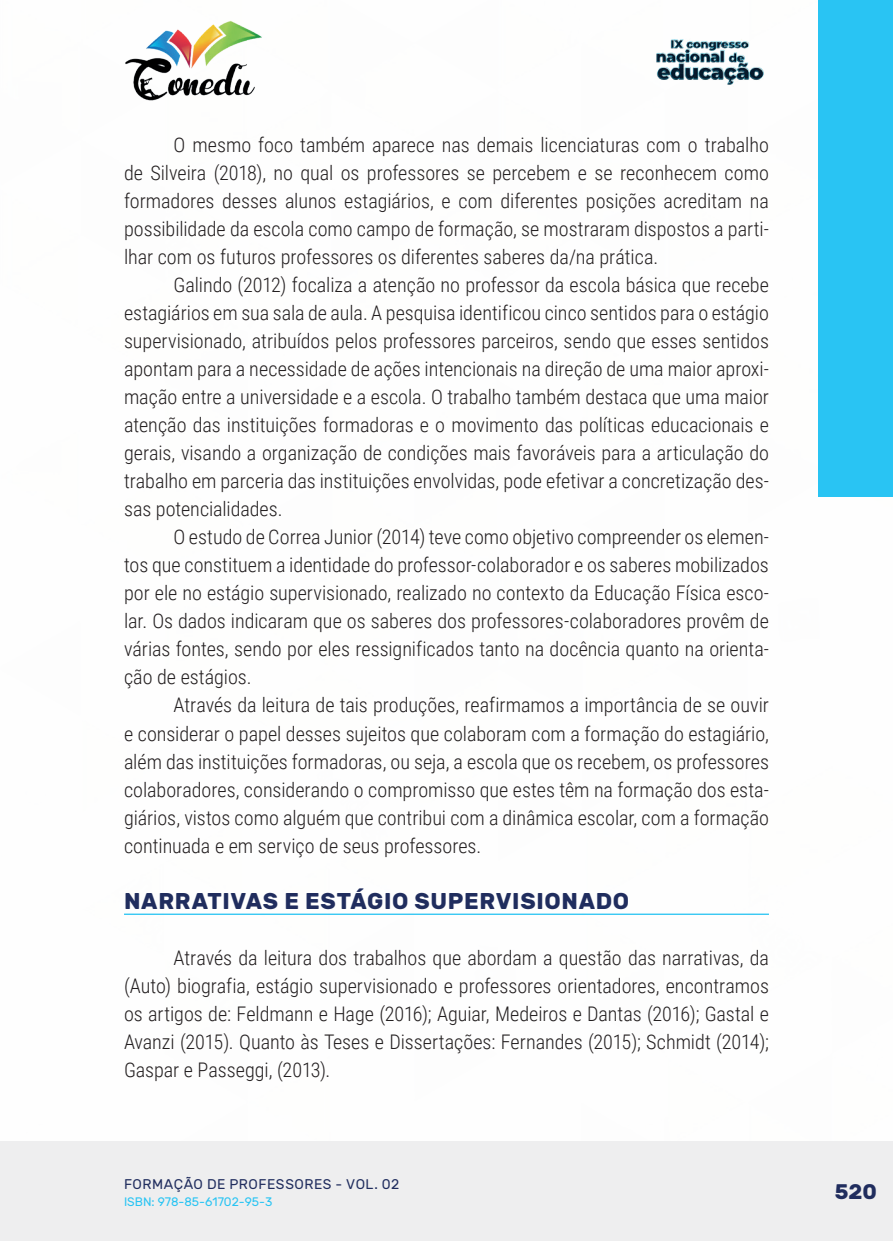
<style>
.page{position:relative;width:893px;height:1241px;background:#fff}
.page>*{position:absolute;margin:0;border:0;box-sizing:border-box;transform-origin:0 0}
._10_SUBTITULO{font:700 22.75px "Rubik";letter-spacing:.03em;color:#202d5e}
.t1{font:700 21px "Rubik";color:#202d5e}
._9_CORPO{font:300 20.12px/28px "Roboto Condensed";color:#231f20;text-align:justify}
.t2{font:14px "Rubik";letter-spacing:.035em;color:#202d5e}
.t3{font:12.25px "Rubik";color:#29c4f3}
</style>
<div class="page">
<div style="left:0;top:1141px;width:893px;height:99px;background:#eeeeef"></div>
<div style="left:819px;top:0;width:74px;height:496px;background:#29c4f3"></div>
<img style="left:125px;top:20px;width:137px;height:81px">
<img style="left:656px;top:39px;width:108px;height:46px">
<hr style="left:124px;top:913px;width:645px;height:1px;background:#29c4f3">
<p class="_9_CORPO" style="left:124px;top:130px;width:646px;text-indent:50px">O mesmo foco também aparece nas demais licenciaturas com o trabalho de Silveira (2018), no qual os professores se percebem e se reconhecem como formadores desses alunos estagiários, e com diferentes posições acreditam na possibilidade da escola como campo de formação, se mostraram dispostos a parti&shy;lhar com os futuros professores os diferentes saberes da/na prática.</p>
<p class="_9_CORPO" style="left:124px;top:270px;width:646px;text-indent:50px">Galindo (2012) focaliza a atenção no professor da escola básica que recebe estagiários em sua sala de aula. A pesquisa identificou cinco sentidos para o estágio supervisionado, atribuídos pelos professores parceiros, sendo que esses sentidos apontam para a necessidade de ações intencionais na direção de uma maior aproxi&shy;mação entre a universidade e a escola. O trabalho também destaca que uma maior atenção das instituições formadoras e o movimento das políticas educacionais e gerais, visando a organização de condições mais favoráveis para a articulação do trabalho em parceria das instituições envolvidas, pode efetivar a concretização des&shy;sas potencialidades.</p>
<p class="_9_CORPO" style="left:124px;top:522px;width:646px;text-indent:50px">O estudo de Correa Junior (2014) teve como objetivo compreender os elemen&shy;tos que constituem a identidade do professor-colaborador e os saberes mobilizados por ele no estágio supervisionado, realizado no contexto da Educação Física esco&shy;lar. Os dados indicaram que os saberes dos professores-colaboradores provêm de várias fontes, sendo por eles ressignificados tanto na docência quanto na orienta&shy;ção de estágios.</p>
<p class="_9_CORPO" style="left:124px;top:690px;width:646px;text-indent:50px">Através da leitura de tais produções, reafirmamos a importância de se ouvir e considerar o papel desses sujeitos que colaboram com a formação do estagiário, além das instituições formadoras, ou seja, a escola que os recebem, os professores colaboradores, considerando o compromisso que estes têm na formação dos esta&shy;giários, vistos como alguém que contribui com a dinâmica escolar, com a formação continuada e em serviço de seus professores.</p>
<p class="_10_SUBTITULO" style="left:124px;top:887px;width:507px">NARRATIVAS E ESTÁGIO SUPERVISIONADO</p>
<p class="_9_CORPO" style="left:124px;top:942px;width:646px;text-indent:50px">Através da leitura dos trabalhos que abordam a questão das narrativas, da (Auto) biografia, estágio supervisionado e professores orientadores, encontramos os artigos de: Feldmann e Hage (2016); Aguiar, Medeiros e Dantas (2016); Gastal e Avanzi (2015). Quanto às Teses e Dissertações: Fernandes (2015); Schmidt (2014); Gaspar e Passeggi, (2013).</p>
<p class="t2" style="left:124px;top:1175px;width:277px">FORMAÇÃO DE PROFESSORES - VOL. 02</p>
<p class="t3" style="left:124px;top:1194px;width:150px">ISBN: 978-85-61702-95-3</p>
<p class="t1" style="left:835px;top:1179px;width:44px">520</p>
</div>
